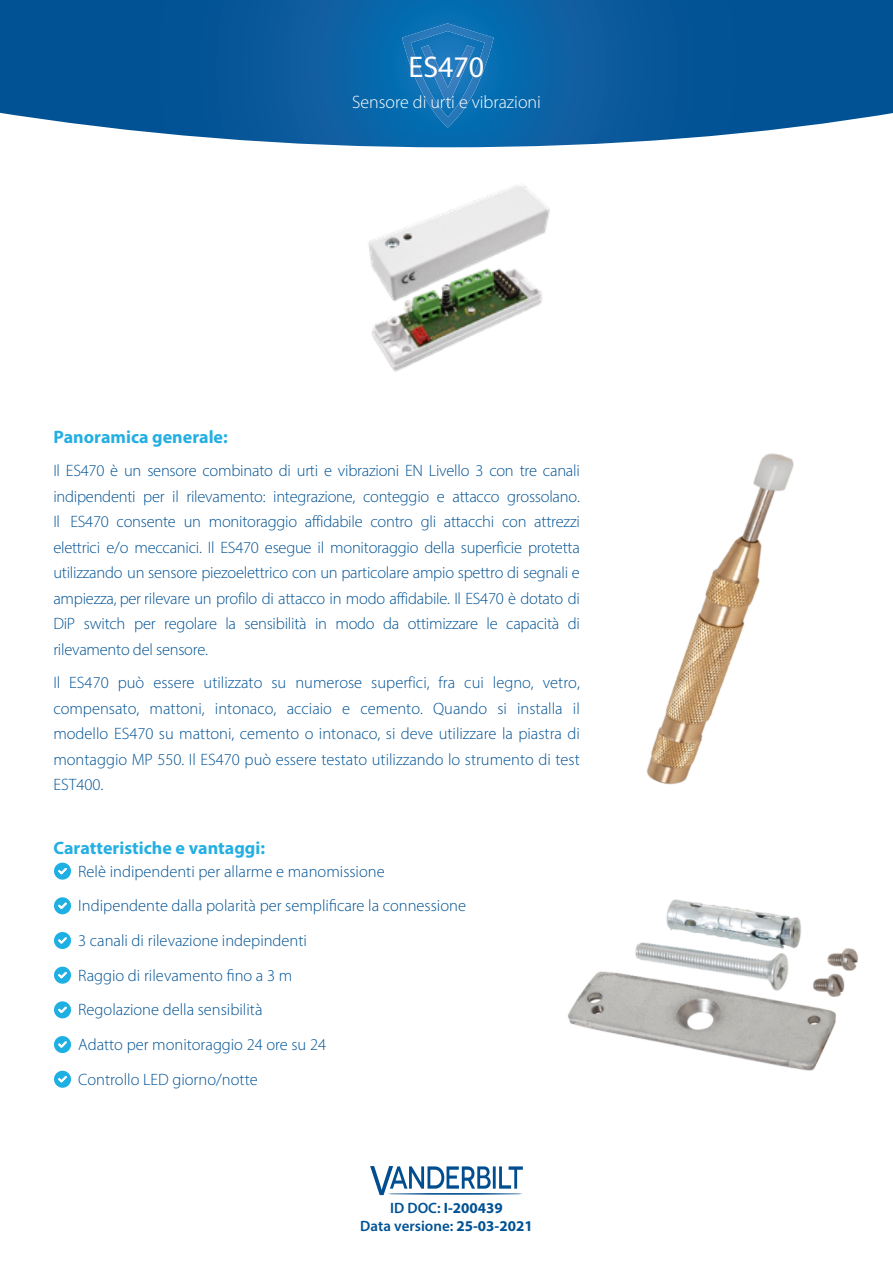
<style>
.page{position:relative;width:893px;height:1263px;background:#fff}
.page>*{position:absolute;margin:0;border:0;box-sizing:border-box;transform-origin:0 0}
.t1{font:30px "Myriad Pro";color:#fff}
.Main-header-text{font:700 18px "Myriad Pro";color:#24afe2}
.t2{font:300 18px "Myriad Pro";color:#fff}
.Main-header-text-2{font:300 16.5px/25.5px "Myriad Pro";letter-spacing:-.01em;color:#005294;text-align:justify}
.subheading-navy-blue{font:300 16.5px "Myriad Pro";color:#005294}
.t3{font:600 15px/17.5px "Myriad Pro";color:#005294;text-align:center}
.s1{font-weight:700}
</style>
<div class="page">
<svg style="left:0;top:0;width:893px;height:147px;background:#1966a3"></svg>
<svg style="left:402px;top:23px;width:92px;height:105px;background:#1976b8"></svg>
<svg style="left:370px;top:1166px;width:153px;height:29px"></svg>
<hr style="left:388px;top:1193px;width:135px;height:2px;background:#004d8f;border-radius:50%">
<svg style="left:54px;top:863px;width:17px;height:17px"></svg>
<svg style="left:54px;top:897px;width:17px;height:17px"></svg>
<svg style="left:54px;top:932px;width:17px;height:17px"></svg>
<svg style="left:54px;top:967px;width:17px;height:17px"></svg>
<svg style="left:54px;top:1001px;width:17px;height:17px"></svg>
<svg style="left:54px;top:1036px;width:17px;height:17px"></svg>
<svg style="left:54px;top:1071px;width:17px;height:17px"></svg>
<img style="left:368px;top:185px;width:182px;height:187px">
<img style="left:646px;top:453px;width:148px;height:332px">
<img style="left:567px;top:899px;width:291px;height:172px">
<h1 class="t1" style="left:409px;top:48px;width:77px">ES470</h1>
<p class="t2" style="left:352px;top:92px;width:190px">Sensore di urti e vibrazioni</p>
<p class="Main-header-text" style="left:53px;top:425px;width:176px">Panoramica generale:</p>
<p class="Main-header-text-2" style="left:53px;top:458px;width:528px">Il ES470 è un sensore combinato di urti e vibrazioni EN Livello 3 con tre canali indipendenti per il rilevamento: integrazione, conteggio e attacco grossolano.<br>Il ES470 consente un monitoraggio affidabile contro gli attacchi con attrezzi elettrici e/o meccanici. Il ES470 esegue il monitoraggio della superficie protetta utilizzando un sensore piezoelettrico con un particolare ampio spettro di segnali e ampiezza, per rilevare un profilo di attacco in modo affidabile. Il ES470 è dotato di DiP switch per regolare la sensibilità in modo da ottimizzare le capacità di rilevamento del sensore.</p>
<p class="Main-header-text-2" style="left:53px;top:670px;width:528px">Il ES470 può essere utilizzato su numerose superfici, fra cui legno, vetro, compensato, mattoni, intonaco, acciaio e cemento. Quando si installa il modello ES470 su mattoni, cemento o intonaco, si deve utilizzare la piastra di montaggio MP 550. Il ES470 può essere testato utilizzando lo strumento di test EST400.</p>
<p class="Main-header-text" style="left:53px;top:836px;width:213px">Caratteristiche e vantaggi:</p>
<p class="subheading-navy-blue" style="left:78px;top:862px;width:308px">Relè indipendenti per allarme e manomissione</p>
<p class="subheading-navy-blue" style="left:78px;top:897px;width:389px">Indipendente dalla polarità per semplificare la connessione</p>
<p class="subheading-navy-blue" style="left:78px;top:931px;width:230px">3 canali di rilevazione indepindenti</p>
<p class="subheading-navy-blue" style="left:78px;top:966px;width:215px">Raggio di rilevamento fino a 3 m</p>
<p class="subheading-navy-blue" style="left:78px;top:1001px;width:186px">Regolazione della sensibilità</p>
<p class="subheading-navy-blue" style="left:78px;top:1035px;width:249px">Adatto per monitoraggio 24 ore su 24</p>
<p class="subheading-navy-blue" style="left:78px;top:1070px;width:181px">Controllo LED giorno/notte</p>
<p class="t3" style="left:360px;top:1199px;width:174px">ID DOC: <span class="s1">I-200439<br></span>Data versione: <span class="s1">25-03-2021</span></p>
</div>
